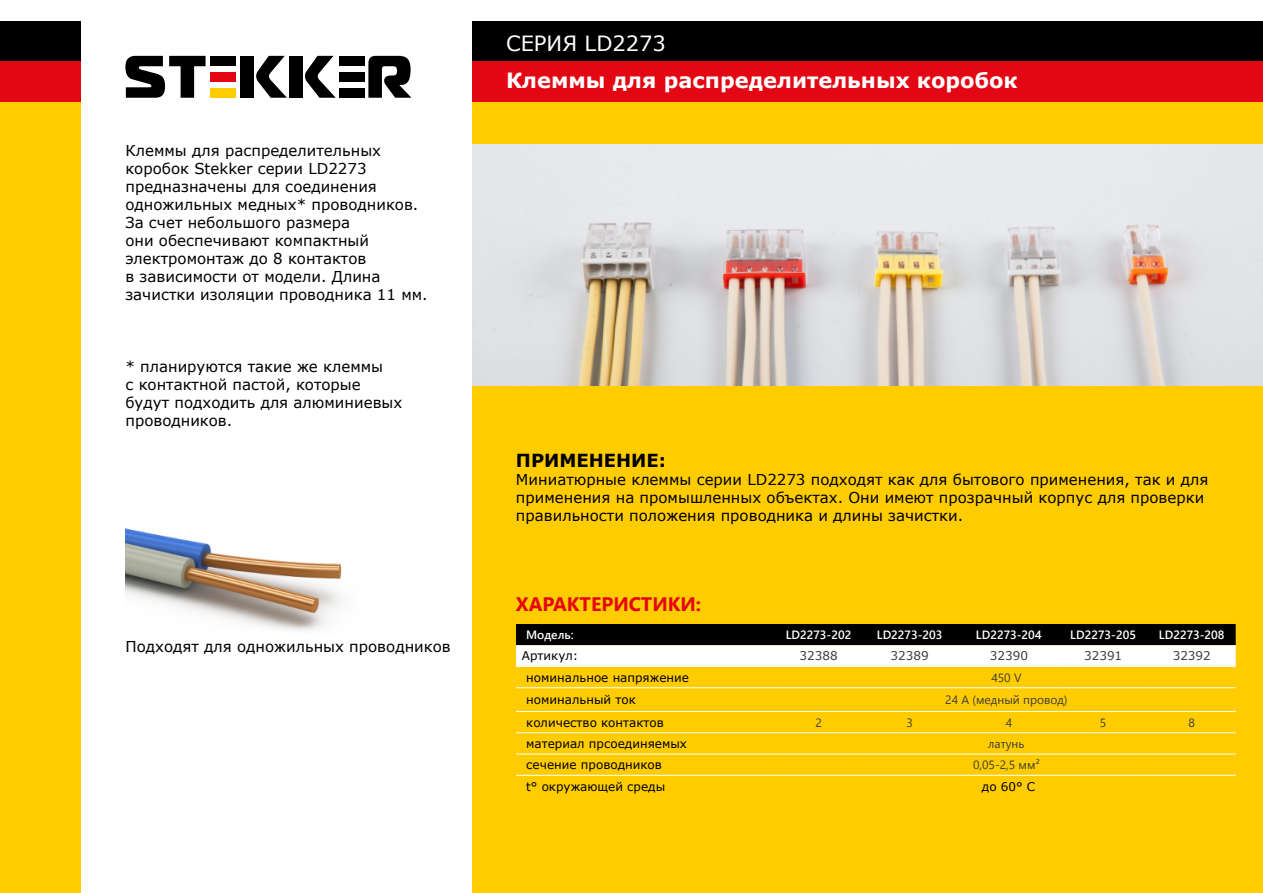
<style>
.page{position:relative;width:1263px;height:893px;background:#fff}
.page>*{position:absolute;margin:0;border:0;box-sizing:border-box;transform-origin:0 0}
.t1{font:700 21px "Verdana";color:#fff}
.t2{font:21px "Verdana";color:#fff}
.t3{font:700 19.5px "Segoe UI";color:#e30613}
.t4{font:700 18px "Verdana";color:#000}
.t5{font:15px/18px "Verdana";color:#000}
.t6{font:12px "Verdana";color:#000}
.t7{font:600 12px "Segoe UI";color:#fff}
.t8{font:12px "Segoe UI";color:#3c3c3b}
.t9{font:12px "Verdana";color:#3c3c3b}
</style>
<div class="page">
<div style="left:339px;top:88px;width:25px;height:10px;background:#000"></div>
<div style="left:339px;top:56px;width:25px;height:9px;background:#000"></div>
<div style="left:339px;top:72px;width:25px;height:10px;background:#000"></div>
<svg style="left:368px;top:56px;width:43px;height:42px"></svg>
<div style="left:210px;top:88px;width:26px;height:10px;background:#fc0"></div>
<div style="left:210px;top:56px;width:26px;height:9px;background:#000"></div>
<div style="left:210px;top:72px;width:26px;height:10px;background:#e30613"></div>
<svg style="left:125px;top:56px;width:81px;height:42px"></svg>
<div style="left:289px;top:56px;width:14px;height:42px;background:#000"></div>
<svg style="left:305px;top:56px;width:31px;height:42px"></svg>
<div style="left:241px;top:56px;width:13px;height:42px;background:#000"></div>
<svg style="left:256px;top:56px;width:31px;height:42px"></svg>
<div style="left:472px;top:21px;width:790px;height:41px;background:#000"></div>
<div style="left:0;top:21px;width:81px;height:41px;background:#000"></div>
<div style="left:472px;top:61px;width:790px;height:41px;background:#e30613"></div>
<div style="left:0;top:61px;width:81px;height:41px;background:#e30613"></div>
<div style="left:472px;top:102px;width:790px;height:791px;background:#fc0"></div>
<div style="left:0;top:102px;width:81px;height:791px;background:#fc0"></div>
<img style="left:472px;top:145px;width:790px;height:240px">
<img style="left:125px;top:528px;width:217px;height:103px">
<svg style="left:516px;top:624px;width:720px;height:42px;background:#7f7e7d"></svg>
<hr style="left:516px;top:666px;width:261px;height:1px;background:#fff">
<hr style="left:777px;top:666px;width:83px;height:1px;background:#fff">
<hr style="left:860px;top:666px;width:99px;height:1px;background:#fff">
<hr style="left:959px;top:666px;width:99px;height:1px;background:#fff">
<hr style="left:1058px;top:666px;width:90px;height:1px;background:#fff">
<hr style="left:1148px;top:666px;width:88px;height:1px;background:#fff">
<hr style="left:516px;top:687px;width:261px;height:1px;background:#fff">
<hr style="left:777px;top:687px;width:83px;height:1px;background:#fff">
<hr style="left:860px;top:687px;width:99px;height:1px;background:#fff">
<hr style="left:959px;top:687px;width:99px;height:1px;background:#fff">
<hr style="left:1058px;top:687px;width:90px;height:1px;background:#fff">
<hr style="left:1148px;top:687px;width:88px;height:1px;background:#fff">
<hr style="left:516px;top:711px;width:261px;height:1px;background:#fff">
<hr style="left:777px;top:711px;width:83px;height:1px;background:#fff">
<hr style="left:860px;top:711px;width:99px;height:1px;background:#fff">
<hr style="left:959px;top:711px;width:99px;height:1px;background:#fff">
<hr style="left:1058px;top:711px;width:90px;height:1px;background:#fff">
<hr style="left:1148px;top:711px;width:88px;height:1px;background:#fff">
<hr style="left:516px;top:732px;width:261px;height:1px;background:#fff">
<hr style="left:777px;top:732px;width:83px;height:1px;background:#fff">
<hr style="left:860px;top:732px;width:99px;height:1px;background:#fff">
<hr style="left:959px;top:732px;width:99px;height:1px;background:#fff">
<hr style="left:1058px;top:732px;width:90px;height:1px;background:#fff">
<hr style="left:1148px;top:732px;width:88px;height:1px;background:#fff">
<hr style="left:516px;top:754px;width:261px;height:1px;background:#fff">
<hr style="left:777px;top:754px;width:83px;height:1px;background:#fff">
<hr style="left:860px;top:754px;width:99px;height:1px;background:#fff">
<hr style="left:959px;top:754px;width:99px;height:1px;background:#fff">
<hr style="left:1058px;top:754px;width:90px;height:1px;background:#fff">
<hr style="left:1148px;top:754px;width:88px;height:1px;background:#fff">
<hr style="left:516px;top:775px;width:261px;height:1px;background:#fff">
<hr style="left:777px;top:775px;width:83px;height:1px;background:#fff">
<hr style="left:860px;top:775px;width:99px;height:1px;background:#fff">
<hr style="left:959px;top:775px;width:99px;height:1px;background:#fff">
<hr style="left:1058px;top:775px;width:90px;height:1px;background:#fff">
<hr style="left:1148px;top:775px;width:88px;height:1px;background:#fff">
<hr style="left:1262px;top:21px;width:1px;height:41px;background:#000">
<hr style="left:1262px;top:61px;width:1px;height:41px;background:#e30613">
<hr style="left:1262px;top:102px;width:1px;height:791px;background:#fc0">
<p class="t5" style="left:125px;top:142px;width:304px">Клеммы для распределительных коробок Stekker серии LD2273 предназначены для соединения одножильных медных* проводников.<br>За счет небольшого размера<br>они обеспечивают компактный электромонтаж до 8 контактов<br>в зависимости от модели. Длина зачистки изоляции проводника 11 мм.</p>
<p class="t5" style="left:125px;top:358px;width:278px">* планируются такие же клеммы<br>с контактной пастой, которые будут подходить для алюминиевых проводников.</p>
<p class="t5" style="left:125px;top:638px;width:327px">Подходят для одножильных проводников</p>
<h1 class="t2" style="left:506px;top:29px;width:161px">СЕРИЯ LD2273</h1>
<h1 class="t1" style="left:506px;top:65px;width:513px">Клеммы для распределительных коробок</h1>
<p class="t4" style="left:516px;top:447px;width:152px">ПРИМЕНЕНИЕ:</p>
<p class="t5" style="left:516px;top:470px;width:694px">Миниатюрные клеммы серии LD2273 подходят как для бытового применения, так и для применения на промышленных объектах. Они имеют прозрачный корпус для проверки правильности положения проводника и длины зачистки.</p>
<h2 class="t3" style="left:516px;top:588px;width:187px">ХАРАКТЕРИСТИКИ:</h2>
<p class="t7" style="left:526px;top:625px;width:49px">Модель:</p>
<p class="t7" style="left:786px;top:625px;width:67px">LD2273-202</p>
<p class="t7" style="left:877px;top:625px;width:67px">LD2273-203</p>
<p class="t7" style="left:976px;top:625px;width:67px">LD2273-204</p>
<p class="t7" style="left:1070px;top:625px;width:67px">LD2273-205</p>
<p class="t7" style="left:1159px;top:625px;width:67px">LD2273-208</p>
<p class="t6" style="left:522px;top:648px;width:58px">Артикул:</p>
<p class="t9" style="left:799px;top:648px;width:40px">32388</p>
<p class="t9" style="left:891px;top:648px;width:40px">32389</p>
<p class="t9" style="left:990px;top:648px;width:40px">32390</p>
<p class="t9" style="left:1084px;top:648px;width:40px">32391</p>
<p class="t9" style="left:1173px;top:648px;width:40px">32392</p>
<p class="t6" style="left:526px;top:669px;width:164px">номинальное напряжение</p>
<p class="t8" style="left:991px;top:668px;width:32px">450 V</p>
<p class="t6" style="left:526px;top:692px;width:111px">номинальный ток</p>
<p class="t8" style="left:945px;top:690px;width:124px">24 A (медный провод)</p>
<p class="t6" style="left:526px;top:714px;width:139px">количество контактов</p>
<p class="t8" style="left:815px;top:713px;width:8px">2</p>
<p class="t8" style="left:906px;top:713px;width:8px">3</p>
<p class="t8" style="left:1006px;top:713px;width:8px">4</p>
<p class="t8" style="left:1100px;top:713px;width:8px">5</p>
<p class="t8" style="left:1188px;top:713px;width:8px">8</p>
<p class="t6" style="left:526px;top:735px;width:162px">материал прсоединяемых</p>
<p class="t8" style="left:988px;top:734px;width:38px">латунь</p>
<p class="t6" style="left:526px;top:757px;width:137px">сечение проводников</p>
<p class="t8" style="left:973px;top:755px;width:68px">0,05-2,5 мм²</p>
<p class="t6" style="left:526px;top:779px;width:141px">t° окружающей среды</p>
<p class="t6" style="left:982px;top:779px;width:55px">до 60° C</p>
</div>
